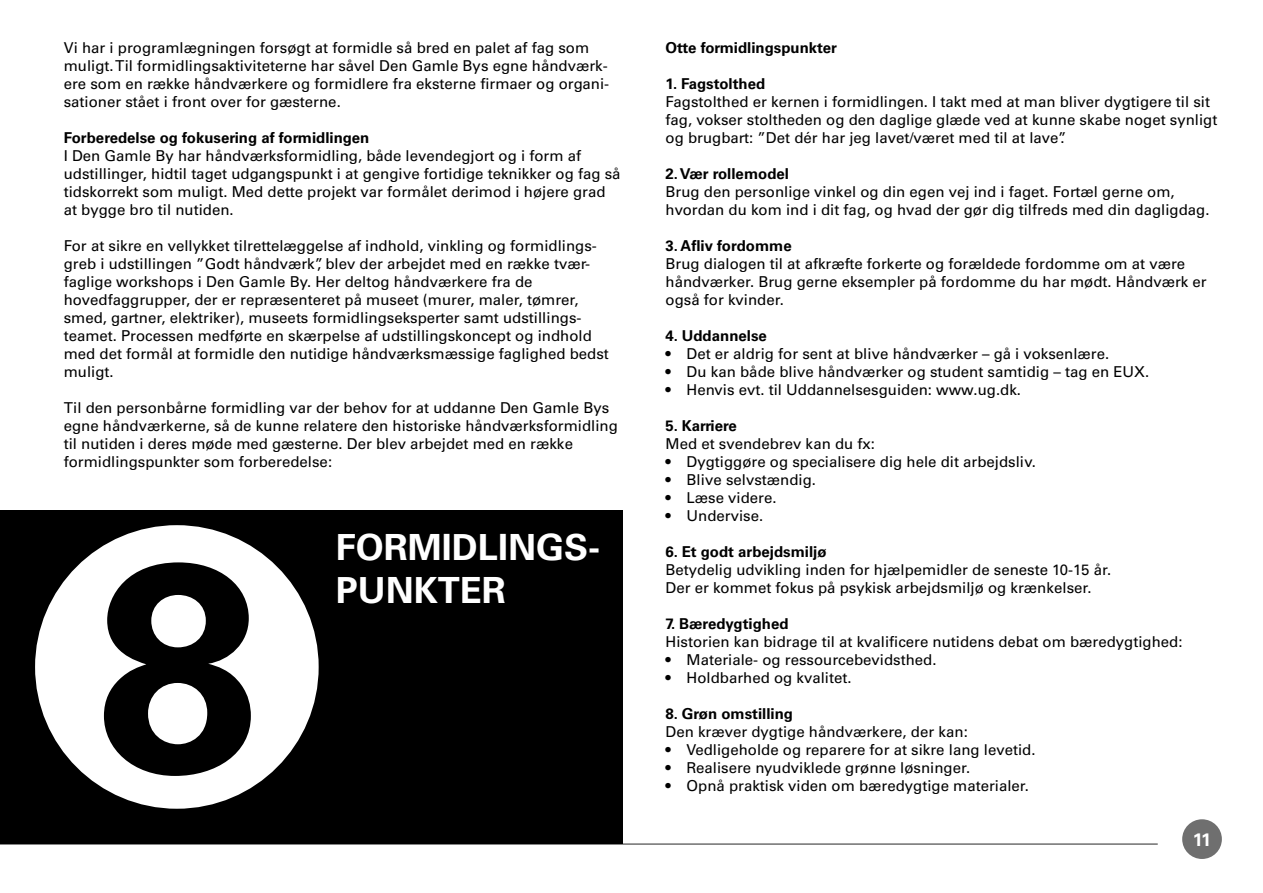
<style>
.page{position:relative;width:1263px;height:893px;background:#fff}
.page>*{position:absolute;margin:0;border:0;box-sizing:border-box;transform-origin:0 0}
.t1{font:700 296.1px "Univers LT Std";color:#000}
.t2{font:700 36px/43.2px "Univers LT Std";color:#fff}
.t3{font:700 18px "Univers LT Std";color:#fff}
.t4{font:15px/18px "Univers LT Std";color:#000}
.t5{font:700 15px "Univers LT Std";color:#000}
</style>
<div class="page">
<div style="left:1182px;top:819px;width:40px;height:40px;background:#6f6f6f;border-radius:50%"></div>
<hr style="left:0;top:843px;width:1158px;height:2px;background:#6f6f6f">
<div style="left:0;top:510px;width:622px;height:334px;background:#000"></div>
<div style="left:35px;top:525px;width:284px;height:284px;background:#fff;border-radius:50%"></div>
<p class="t4" style="left:64px;top:39px;width:547px">Vi har i programlægningen forsøgt at formidle så bred en palet af fag som muligt. Til formidlingsaktiviteterne har såvel Den Gamle Bys egne håndværk&shy;ere som en række håndværkere og formidlere fra eksterne firmaer og organi&shy;sationer stået i front over for gæsterne.</p>
<p class="t5" style="left:64px;top:129px;width:307px">Forberedelse og fokusering af formidlingen</p>
<p class="t4" style="left:64px;top:147px;width:558px">I Den Gamle By har håndværksformidling, både levendegjort og i form af udstillinger, hidtil taget udgangspunkt i at gengive fortidige teknikker og fag så tidskorrekt som muligt. Med dette projekt var formålet derimod i højere grad at bygge bro til nutiden.</p>
<p class="t4" style="left:64px;top:237px;width:547px">For at sikre en vellykket tilrettelæggelse af indhold, vinkling og formidlings&shy;greb i udstillingen ”Godt håndværk”, blev der arbejdet med en række tvær&shy;faglige workshops i Den Gamle By. Her deltog håndværkere fra de hovedfaggrupper, der er repræsenteret på museet (murer, maler, tømrer, smed, gartner, elektriker), museets formidlingseksperter samt udstillings&shy;teamet. Processen medførte en skærpelse af udstillingskoncept og indhold med det formål at formidle den nutidige håndværksmæssige faglighed bedst muligt.</p>
<p class="t4" style="left:64px;top:399px;width:556px">Til den personbårne formidling var der behov for at uddanne Den Gamle Bys egne håndværkerne, så de kunne relatere den historiske håndværksformidling til nutiden i deres møde med gæsterne. Der blev arbejdet med en række formidlingspunkter som forberedelse:</p>
<h1 class="t1" style="left:95px;top:495px;width:166px">8</h1>
<h2 class="t2" style="left:336px;top:526px;width:266px">FORMIDLINGS-<br>PUNKTER</h2>
<p class="t5" style="left:665px;top:39px;width:173px">Otte formidlingspunkter</p>
<p class="t5" style="left:665px;top:75px;width:101px">1. Fagstolthed</p>
<p class="t4" style="left:665px;top:93px;width:553px">Fagstolthed er kernen i formidlingen. I takt med at man bliver dygtigere til sit fag, vokser stoltheden og den daglige glæde ved at kunne skabe noget synligt og brugbart: ”Det dér har jeg lavet/været med til at lave”.</p>
<p class="t5" style="left:665px;top:165px;width:125px">2. Vær rollemodel</p>
<p class="t4" style="left:665px;top:183px;width:546px">Brug den personlige vinkel og din egen vej ind i faget. Fortæl gerne om, hvordan du kom ind i dit fag, og hvad der gør dig tilfreds med din dagligdag.</p>
<p class="t5" style="left:665px;top:237px;width:128px">3. Afliv fordomme</p>
<p class="t4" style="left:665px;top:255px;width:543px">Brug dialogen til at afkræfte forkerte og forældede fordomme om at være håndværker. Brug gerne eksempler på fordomme du har mødt. Håndværk er også for kvinder.</p>
<p class="t5" style="left:665px;top:327px;width:103px">4. Uddannelse</p>
<p class="t4" style="left:665px;top:345px;width:445px">• Det er aldrig for sent at blive håndværker – gå i voksenlære.</p>
<p class="t4" style="left:665px;top:363px;width:485px">• Du kan både blive håndværker og student samtidig – tag en EUX.</p>
<p class="t4" style="left:665px;top:381px;width:357px">• Henvis evt. til Uddannelsesguiden: www.ug.dk.</p>
<p class="t5" style="left:665px;top:417px;width:73px">5. Karriere</p>
<p class="t4" style="left:665px;top:435px;width:211px">Med et svendebrev kan du fx:</p>
<p class="t4" style="left:665px;top:453px;width:372px">• Dygtiggøre og specialisere dig hele dit arbejdsliv.</p>
<p class="t4" style="left:665px;top:471px;width:152px">• Blive selvstændig.</p>
<p class="t4" style="left:665px;top:489px;width:113px">• Læse videre.</p>
<p class="t4" style="left:665px;top:507px;width:99px">• Undervise.</p>
<p class="t5" style="left:665px;top:543px;width:163px">6. Et godt arbejdsmiljø</p>
<p class="t4" style="left:665px;top:561px;width:447px">Betydelig udvikling inden for hjælpemidler de seneste 10-15 år.<br>Der er kommet fokus på psykisk arbejdsmiljø og krænkelser.</p>
<p class="t5" style="left:665px;top:615px;width:125px">7. Bæredygtighed</p>
<p class="t4" style="left:665px;top:633px;width:519px">Historien kan bidrage til at kvalificere nutidens debat om bæredygtighed:</p>
<p class="t4" style="left:665px;top:651px;width:273px">• Materiale- og ressourcebevidsthed.</p>
<p class="t4" style="left:665px;top:669px;width:188px">• Holdbarhed og kvalitet.</p>
<p class="t5" style="left:665px;top:705px;width:129px">8. Grøn omstilling</p>
<p class="t4" style="left:665px;top:723px;width:304px">Den kræver dygtige håndværkere, der kan:</p>
<p class="t4" style="left:665px;top:741px;width:371px">• Vedligeholde og reparere for at sikre lang levetid.</p>
<p class="t4" style="left:665px;top:759px;width:306px">• Realisere nyudviklede grønne løsninger.</p>
<p class="t4" style="left:665px;top:777px;width:365px">• Opnå praktisk viden om bæredygtige materialer.</p>
<p class="t3" style="left:1193px;top:829px;width:20px">11</p>
</div>
